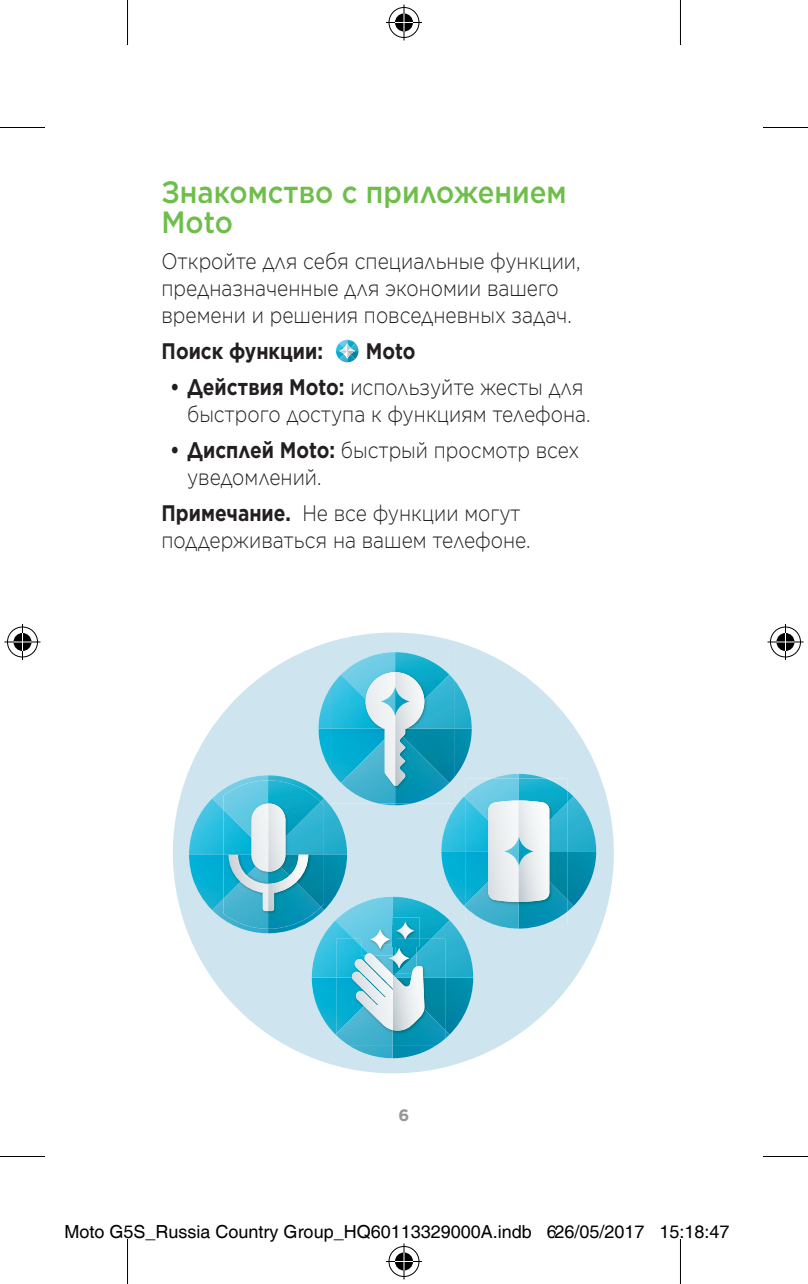
<style>
.page{position:relative;width:808px;height:1284px;background:#fff}
.page>*{position:absolute;margin:0;border:0;box-sizing:border-box;transform-origin:0 0}
.t1{font:500 30.6px/30px "Gotham";color:#6ebe4a;scale:.9 1}
.t2{font:300 22.5px/27px "Gotham";color:#231f20;scale:.85 1}
.t3{font:700 22.5px "Gotham";color:#231f20;scale:.85 1}
.t4{font:18px "Helvetica";color:#000}
.t5{font:700 16.5px "Gotham";color:#949698}
.s1{font-weight:700}
</style>
<div class="page">
<svg style="left:336px;top:340px;width:22px;height:22px"></svg>
<svg style="left:173px;top:641px;width:441px;height:432px;fill:#cee5ef"></svg>
<img style="left:312px;top:977px;width:23px;height:58px">
<img style="left:312px;top:920px;width:23px;height:57px">
<img style="left:392px;top:1035px;width:57px;height:23px">
<img style="left:445px;top:977px;width:28px;height:58px">
<img style="left:424px;top:897px;width:7px;height:42px">
<img style="left:424px;top:1030px;width:21px;height:15px">
<img style="left:424px;top:977px;width:21px;height:53px">
<img style="left:424px;top:953px;width:7px;height:24px">
<img style="left:424px;top:939px;width:7px;height:14px">
<svg style="left:335px;top:897px;width:89px;height:159px"></svg>
<img style="left:549px;top:906px;width:24px;height:23px">
<img style="left:567px;top:851px;width:29px;height:55px">
<svg style="left:567px;top:796px;width:29px;height:55px"></svg>
<img style="left:549px;top:774px;width:24px;height:29px">
<img style="left:549px;top:778px;width:18px;height:25px">
<img style="left:549px;top:900px;width:18px;height:25px">
<img style="left:549px;top:803px;width:18px;height:97px">
<svg style="left:431px;top:774px;width:118px;height:203px"></svg>
<img style="left:519px;top:837px;width:14px;height:29px">
<img style="left:318px;top:687px;width:13px;height:84px">
<img style="left:454px;top:729px;width:18px;height:49px">
<svg style="left:379px;top:804px;width:32px;height:1px"></svg>
<svg style="left:454px;top:680px;width:18px;height:49px"></svg>
<img style="left:331px;top:632px;width:123px;height:172px">
<img style="left:341px;top:652px;width:108px;height:23px">
<img style="left:331px;top:675px;width:35px;height:108px">
<img style="left:395px;top:783px;width:54px;height:21px">
<img style="left:420px;top:729px;width:34px;height:54px">
<img style="left:341px;top:739px;width:54px;height:65px">
<img style="left:420px;top:675px;width:34px;height:54px">
<svg style="left:366px;top:672px;width:54px;height:114px"></svg>
<img style="left:395px;top:687px;width:15px;height:29px">
<img style="left:189px;top:798px;width:23px;height:112px">
<img style="left:308px;top:775px;width:16px;height:158px">
<img style="left:321px;top:854px;width:26px;height:56px">
<svg style="left:320px;top:798px;width:27px;height:56px"></svg>
<img style="left:308px;top:854px;width:13px;height:75px">
<img style="left:308px;top:780px;width:12px;height:74px">
<svg style="left:212px;top:775px;width:96px;height:158px"></svg>
<hr style="left:0;top:127px;width:45px;height:1px;background:#000">
<hr style="left:763px;top:127px;width:45px;height:1px;background:#000">
<hr style="left:0;top:1156px;width:45px;height:1px;background:#000">
<hr style="left:763px;top:1156px;width:45px;height:1px;background:#000">
<hr style="left:127px;top:0;width:1px;height:45px;background:#000">
<hr style="left:127px;top:1239px;width:1px;height:45px;background:#000">
<hr style="left:680px;top:0;width:1px;height:45px;background:#000">
<hr style="left:680px;top:1239px;width:1px;height:45px;background:#000">
<div style="left:387px;top:6px;width:34px;height:33px;border:4px solid #fff;border-radius:50%"></div>
<hr style="left:386px;top:21px;width:36px;height:3px;background:#fff">
<svg style="left:402px;top:4px;width:4px;height:36px"></svg>
<div style="left:393px;top:12px;width:22px;height:21px;border:4px solid #fff;border-radius:50%"></div>
<div style="left:388px;top:7px;width:31px;height:31px;border:1px solid #000;border-radius:50%"></div>
<hr style="left:386px;top:22px;width:36px;height:1px;background:#000">
<hr style="left:403px;top:4px;width:1px;height:36px;background:#000">
<svg style="left:395px;top:13px;width:18px;height:18px"></svg>
<div style="left:387px;top:1245px;width:34px;height:33px;border:4px solid #fff;border-radius:50%"></div>
<hr style="left:386px;top:1260px;width:36px;height:3px;background:#fff">
<svg style="left:402px;top:1243px;width:4px;height:36px"></svg>
<div style="left:393px;top:1251px;width:22px;height:21px;border:4px solid #fff;border-radius:50%"></div>
<div style="left:388px;top:1246px;width:31px;height:31px;border:1px solid #000;border-radius:50%"></div>
<hr style="left:386px;top:1261px;width:36px;height:1px;background:#000">
<hr style="left:403px;top:1243px;width:1px;height:36px;background:#000">
<svg style="left:395px;top:1252px;width:18px;height:18px"></svg>
<div style="left:6px;top:625px;width:33px;height:34px;border:4px solid #fff;border-radius:50%"></div>
<svg style="left:4px;top:640px;width:36px;height:4px"></svg>
<hr style="left:21px;top:624px;width:3px;height:36px;background:#fff">
<div style="left:12px;top:631px;width:21px;height:22px;border:4px solid #fff;border-radius:50%"></div>
<div style="left:7px;top:627px;width:31px;height:30px;border:1px solid #000;border-radius:50%"></div>
<hr style="left:4px;top:641px;width:36px;height:1px;background:#000">
<hr style="left:22px;top:624px;width:1px;height:36px;background:#000">
<svg style="left:14px;top:633px;width:18px;height:18px"></svg>
<div style="left:768px;top:625px;width:34px;height:34px;border:4px solid #fff;border-radius:50%"></div>
<svg style="left:767px;top:640px;width:36px;height:4px"></svg>
<svg style="left:783px;top:625px;width:4px;height:34px"></svg>
<div style="left:774px;top:631px;width:22px;height:22px;border:4px solid #fff;border-radius:50%"></div>
<div style="left:770px;top:627px;width:31px;height:30px;border:1px solid #000;border-radius:50%"></div>
<hr style="left:767px;top:641px;width:36px;height:1px;background:#000">
<hr style="left:785px;top:624px;width:1px;height:36px;background:#000">
<svg style="left:776px;top:633px;width:18px;height:18px"></svg>
<h1 class="t1" style="left:162px;top:177px;width:451px">Знакомство с приложением<br>Moto</h1>
<p class="t2" style="left:162px;top:247px;width:494px">Откройте для себя специальные функции, предназначенные для экономии вашего времени и решения повседневных задач.</p>
<p class="t3" style="left:162px;top:336px;width:191px">Поиск функции:</p>
<p class="t3" style="left:366px;top:336px;width:60px">Moto</p>
<p class="t2" style="left:187px;top:373px;width:476px;text-indent:-17px"><span class="s1">• Действия Moto:</span> используйте жесты для быстрого доступа к функциям телефона.</p>
<p class="t2" style="left:187px;top:436px;width:463px;text-indent:-17px"><span class="s1">• Дисплей Moto:</span> быстрый просмотр всех уведомлений.</p>
<p class="t2" style="left:161px;top:499px;width:436px"><span class="s1">Примечание.</span> Не все функции могут поддерживаться на вашем телефоне.</p>
<p class="t5" style="left:398px;top:1104px;width:12px">6</p>
<p class="t4" style="left:64px;top:1221px;width:666px">Moto G5S_Russia Country Group_HQ60113329000A.indb 626/05/2017 15:18:47</p>
</div>
